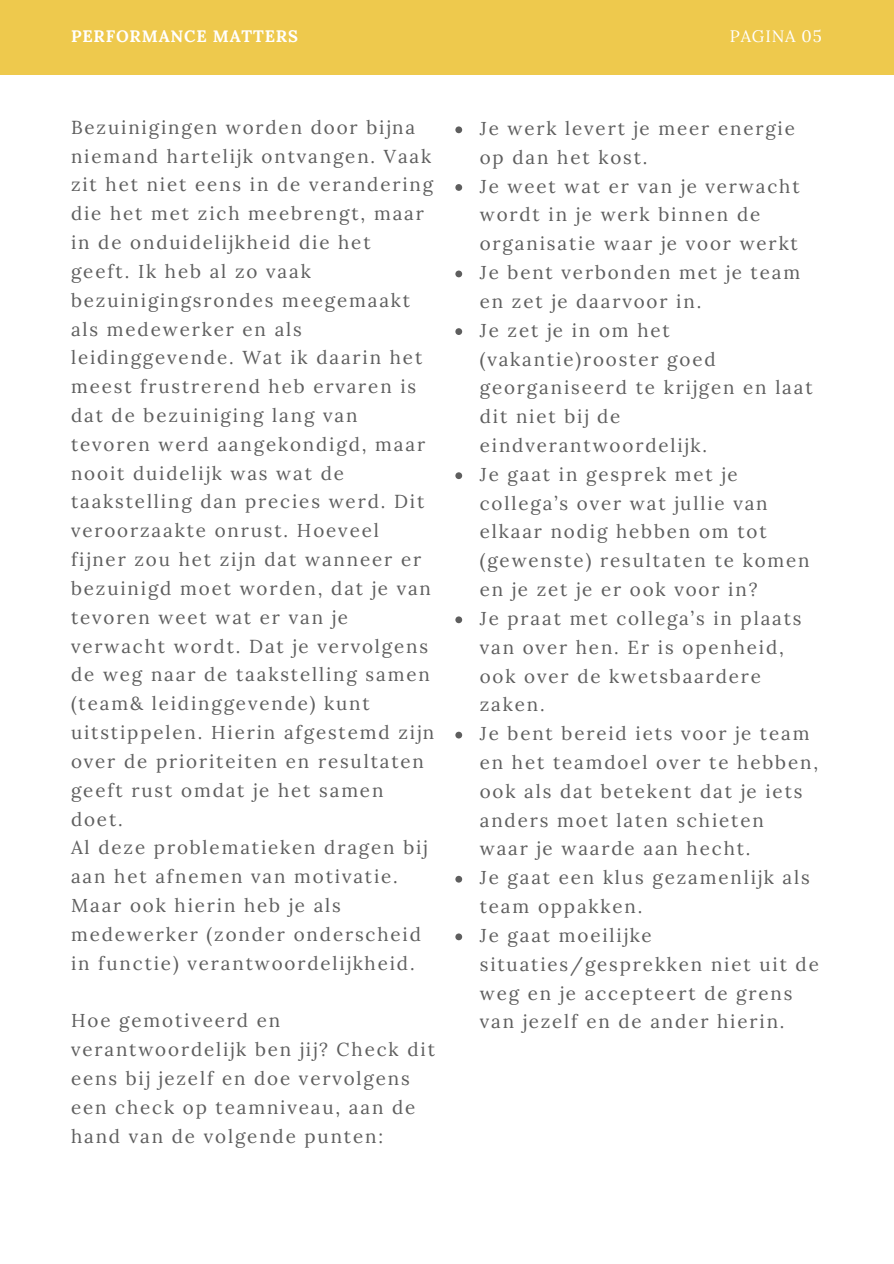
<style>
.page{position:relative;width:894px;height:1264px;background:#fff}
.page>*{position:absolute;margin:0;border:0;box-sizing:border-box;transform-origin:0 0}
.t1{font:18.75px/28.8px "Lora";letter-spacing:.1em;color:#5e5e5e}
.t2{font:700 16.5px "Lora";letter-spacing:.05em;color:#fff}
.t3{font:16.5px "Lora";letter-spacing:.05em;color:#fff}
</style>
<div class="page">
<div style="left:0;top:0;width:893px;height:74px;background:#eec94d"></div>
<svg style="left:455px;top:126px;width:7px;height:7px"></svg>
<svg style="left:455px;top:184px;width:7px;height:7px"></svg>
<svg style="left:455px;top:270px;width:7px;height:7px"></svg>
<svg style="left:455px;top:328px;width:7px;height:7px"></svg>
<svg style="left:455px;top:472px;width:7px;height:7px"></svg>
<svg style="left:455px;top:616px;width:7px;height:7px"></svg>
<svg style="left:455px;top:731px;width:7px;height:7px"></svg>
<svg style="left:455px;top:875px;width:7px;height:7px"></svg>
<svg style="left:455px;top:933px;width:7px;height:7px"></svg>
<p class="t2" style="left:71px;top:26px;width:228px">PERFORMANCE MATTERS</p>
<p class="t3" style="left:729px;top:26px;width:93px">PAGINA 05</p>
<p class="t1" style="left:71px;top:112px;width:365px">Bezuinigingen worden door bijna niemand hartelijk ontvangen. Vaak zit het niet eens in de verandering die het met zich meebrengt, maar in de onduidelijkheid die het<br>geeft. Ik heb al zo vaak bezuinigingsrondes meegemaakt als medewerker en als leidinggevende. Wat ik daarin het meest frustrerend heb ervaren is dat de bezuiniging lang van tevoren werd aangekondigd, maar nooit duidelijk was wat de taakstelling dan precies werd. Dit veroorzaakte onrust. Hoeveel fijner zou het zijn dat wanneer er bezuinigd moet worden, dat je van tevoren weet wat er van je verwacht wordt. Dat je vervolgens de weg naar de taakstelling samen (team&amp; leidinggevende) kunt uitstippelen. Hierin afgestemd zijn over de prioriteiten en resultaten geeft rust omdat je het samen doet.<br>Al deze problematieken dragen bij aan het afnemen van motivatie.<br>Maar ook hierin heb je als medewerker (zonder onderscheid in functie) verantwoordelijkheid.</p>
<p class="t1" style="left:71px;top:1006px;width:365px">Hoe gemotiveerd en verantwoordelijk ben jij? Check dit eens bij jezelf en doe vervolgens een check op teamniveau, aan de hand van de volgende punten:</p>
<p class="t1" style="left:479px;top:114px;width:340px">Je werk levert je meer energie op dan het kost.<br>Je weet wat er van je verwacht wordt in je werk binnen de organisatie waar je voor werkt<br>Je bent verbonden met je team en zet je daarvoor in.<br>Je zet je in om het (vakantie)rooster goed georganiseerd te krijgen en laat dit niet bij de eindverantwoordelijk.<br>Je gaat in gesprek met je collega’s over wat jullie van elkaar nodig hebben om tot (gewenste) resultaten te komen en je zet je er ook voor in?<br>Je praat met collega’s in plaats van over hen. Er is openheid, ook over de kwetsbaardere zaken.<br>Je bent bereid iets voor je team en het teamdoel over te hebben, ook als dat betekent dat je iets anders moet laten schieten<br>waar je waarde aan hecht.<br>Je gaat een klus gezamenlijk als team oppakken.<br>Je gaat moeilijke situaties/gesprekken niet uit de weg en je accepteert de grens van jezelf en de ander hierin.</p>
</div>
